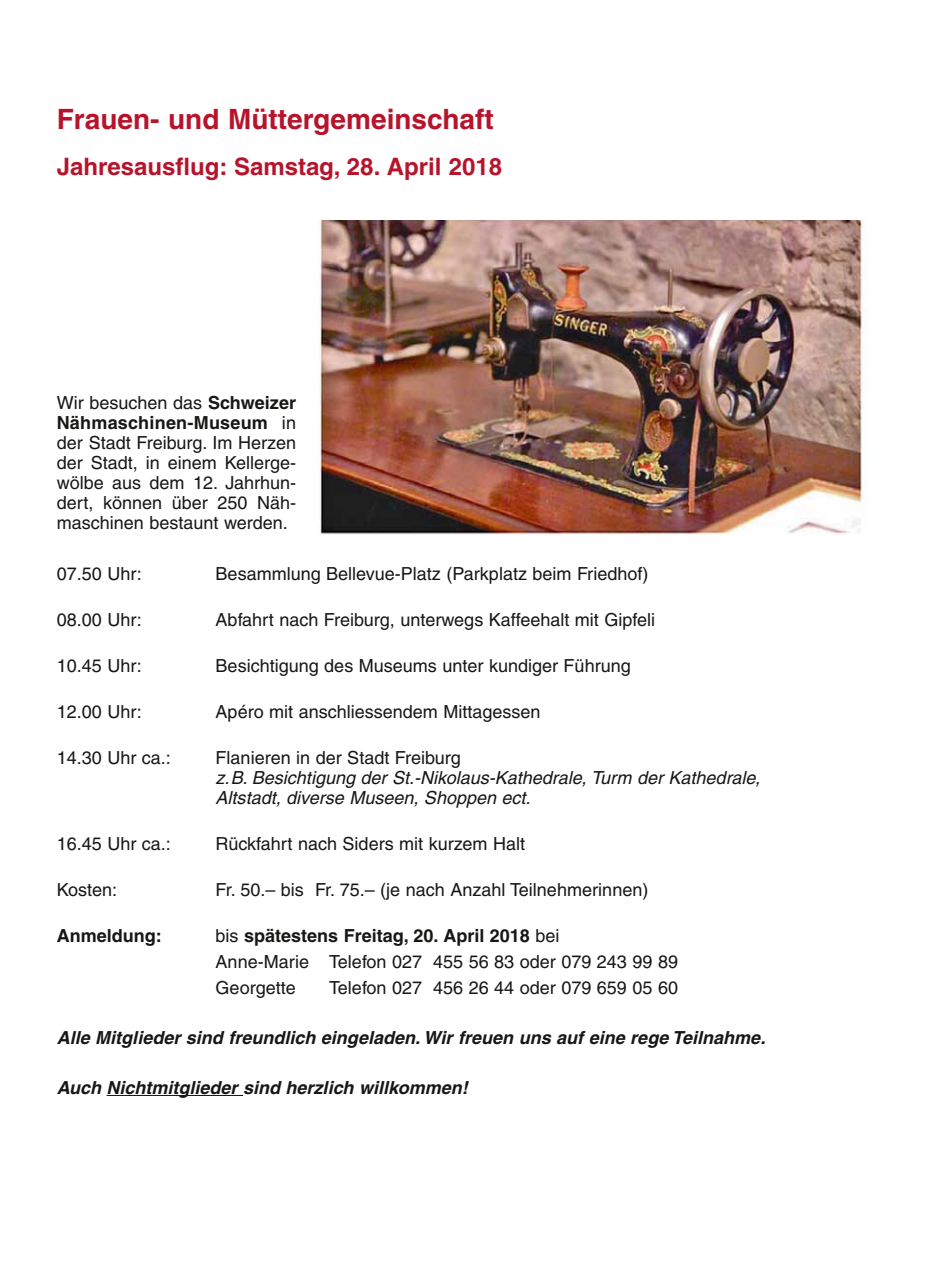
<style>
.page{position:relative;width:942px;height:1276px;background:#fff}
.page>*{position:absolute;margin:0;border:0;box-sizing:border-box;transform-origin:0 0}
.t1{font:700 28px "Helvetica";color:#b7142c}
.t2{font:700 24px "Helvetica";color:#b7142c}
.t3{font:18px/20px "Helvetica";color:#181716}
.t4{font:italic 700 18px "Helvetica";color:#181716}
.t5{font:italic 18px/20px "Helvetica";color:#181716}
.t6{font:700 18px "Helvetica";color:#181716}
.s1{font-weight:700}
</style>
<div class="page">
<hr style="left:106px;top:1095px;width:137px;height:1px;background:#181716">
<img style="left:319px;top:220px;width:548px;height:314px">
<h1 class="t1" style="left:57px;top:102px;width:438px">Frauen- und Müttergemeinschaft</h1>
<h2 class="t2" style="left:57px;top:152px;width:447px">Jahresausflug: Samstag, 28. April 2018</h2>
<p class="t3" style="left:57px;top:393px;width:241px">Wir besuchen das <span class="s1">Schweizer<br>Nähmaschinen-Museum</span> in der Stadt Freiburg. Im Herzen der Stadt, in einem Kellerge&shy;wölbe aus dem 12. Jahrhun-- dert, können über 250 Näh---- maschinen bestaunt werden.</p>
<p class="t3" style="left:57px;top:563px;width:87px">07.50 Uhr:</p>
<p class="t3" style="left:215px;top:563px;width:434px">Besammlung Bellevue-Platz (Parkplatz beim Friedhof)</p>
<p class="t3" style="left:57px;top:609px;width:87px">08.00 Uhr:</p>
<p class="t3" style="left:215px;top:609px;width:440px">Abfahrt nach Freiburg, unterwegs Kaffeehalt mit Gipfeli</p>
<p class="t3" style="left:57px;top:655px;width:87px">10.45 Uhr:</p>
<p class="t3" style="left:215px;top:655px;width:416px">Besichtigung des Museums unter kundiger Führung</p>
<p class="t3" style="left:57px;top:701px;width:87px">12.00 Uhr:</p>
<p class="t3" style="left:215px;top:701px;width:326px">Apéro mit anschliessendem Mittagessen</p>
<p class="t3" style="left:57px;top:747px;width:116px">14.30 Uhr ca.:</p>
<p class="t3" style="left:215px;top:747px;width:246px">Flanieren in der Stadt Freiburg</p>
<p class="t5" style="left:215px;top:767px;width:546px">z.B. Besichtigung der St.-Nikolaus-Kathedrale, Turm der Kathedrale,<br>Altstadt, diverse Museen, Shoppen ect.</p>
<p class="t3" style="left:57px;top:833px;width:116px">16.45 Uhr ca.:</p>
<p class="t3" style="left:215px;top:833px;width:311px">Rückfahrt nach Siders mit kurzem Halt</p>
<p class="t3" style="left:57px;top:879px;width:62px">Kosten:</p>
<p class="t3" style="left:215px;top:879px;width:434px">Fr. 50.– bis Fr. 75.– (je nach Anzahl Teilnehmerinnen)</p>
<p class="t6" style="left:57px;top:924px;width:106px">Anmeldung:</p>
<p class="t3" style="left:215px;top:922px;width:463px;line-height:26px">bis <span class="s1">spätestens Freitag, 20. April 2018</span> bei<br>Anne-Marie Telefon 027 455 56 83 oder 079 243 99 89<br>Georgette</p>
<p class="t3" style="left:329px;top:977px;width:350px">Telefon 027 456 26 44 oder 079 659 05 60</p>
<p class="t4" style="left:57px;top:1026px;width:710px">Alle Mitglieder sind freundlich eingeladen. Wir freuen uns auf eine rege Teilnahme.</p>
<p class="t4" style="left:57px;top:1076px;width:412px">Auch Nichtmitglieder sind herzlich willkommen!</p>
</div>
